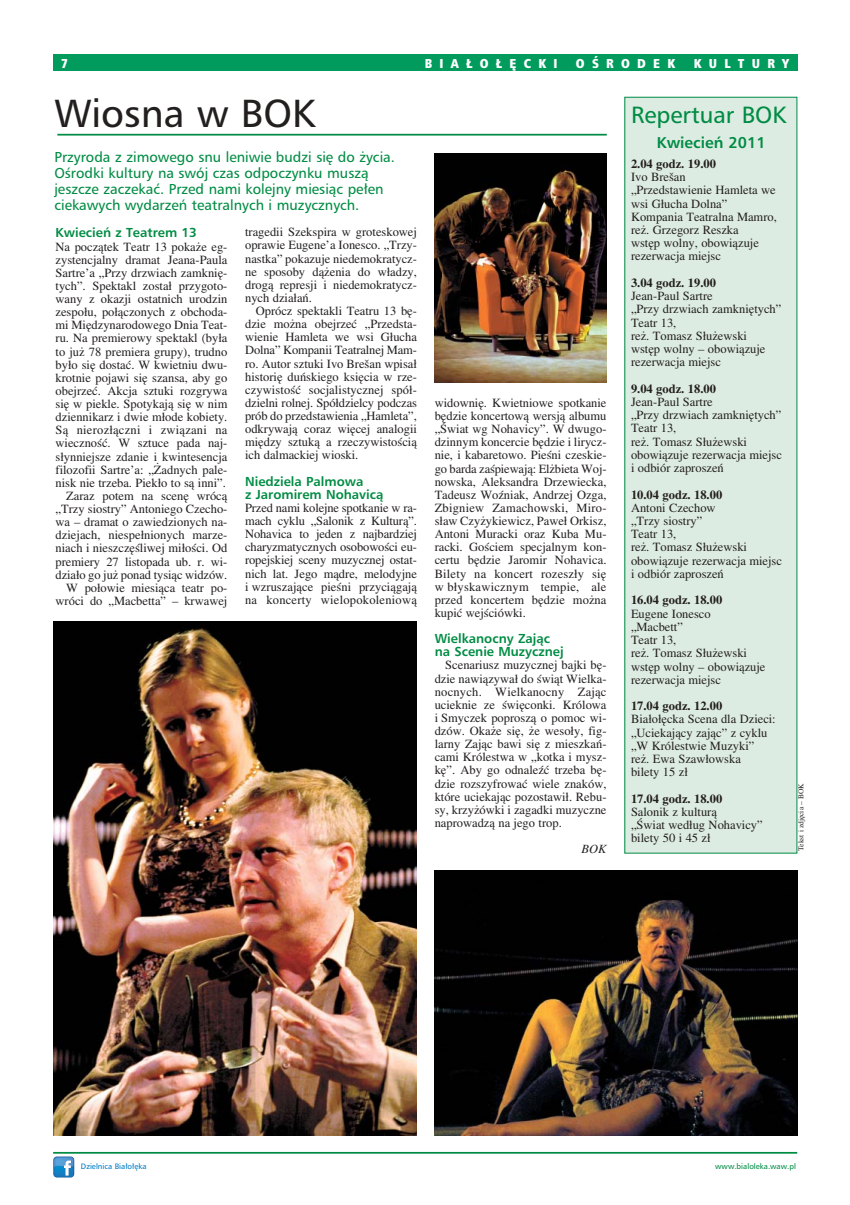
<style>
.page{position:relative;width:850px;height:1205px;background:#fff}
.page>*{position:absolute;margin:0;border:0;box-sizing:border-box;transform-origin:0 0}
.t1{font:37.5px "Humnst 777 PL";color:#231f1f}
.t2{font:22.5px "Humnst 777 PL";color:#008c44}
.t3{font:700 15px "Humnst 777 PL";color:#008c44}
.t4{font:13.75px/16.2px "Humnst 777 PL";color:#008c44}
.t5{font:12.5px/13.1px "Toronto";color:#231f1f}
.t6{font:700 12.5px "Toronto";color:#231f1f}
.t7{font:700 12.5px/13.1px "Humnst 777 PL";color:#008c44}
.t8{font:12.5px "Humnst 777 X Blk Cn PL";letter-spacing:.58em;color:#fff}
.t9{font:italic 12.5px "Toronto";color:#231f1f}
.t10{font:7.5px "Humnst 777 PL";color:#008c44}
.t11{font:7.5px "Humnst 777 PL";color:#007dc6}
.t12{font:7.5px "Toronto";color:#231f1f}
</style>
<div class="page">
<img style="left:53px;top:621px;width:363px;height:514px">
<img style="left:434px;top:153px;width:173px;height:229px">
<img style="left:434px;top:870px;width:363px;height:265px">
<div style="left:53px;top:54px;width:744px;height:17px;background:#009b5d"></div>
<hr style="left:53px;top:1152px;width:744px;height:2px;background:#008c44">
<hr style="left:57px;top:134px;width:550px;height:2px;background:#008c44">
<svg style="left:53px;top:1156px;width:20px;height:22px"></svg>
<svg style="left:53px;top:1157px;width:21px;height:21px"></svg>
<img style="left:54px;top:1167px;width:20px;height:10px">
<img style="left:54px;top:1157px;width:20px;height:10px">
<svg style="left:64px;top:1160px;width:7px;height:16px"></svg>
<div style="left:625px;top:97px;width:172px;height:756px;background:#ddece2"></div>
<p class="t8" style="left:61px;top:58px;width:8px">7</p>
<p class="t8" style="left:425px;top:58px;width:134px">BIAŁOŁĘCKI</p>
<p class="t8" style="left:576px;top:58px;width:101px">OŚRODEK</p>
<p class="t8" style="left:694px;top:58px;width:97px">KULTURY</p>
<h1 class="t1" style="left:54px;top:98px;width:262px">Wiosna w BOK</h1>
<h2 class="t2" style="left:631px;top:106px;width:157px">Repertuar BOK</h2>
<p class="t3" style="left:657px;top:136px;width:111px">Kwiecień 2011</p>
<p class="t6" style="left:631px;top:159px;width:87px">2.04 godz. 19.00</p>
<p class="t5" style="left:631px;top:171px;width:147px">Ivo Brešan<br>„Przedstawienie Hamleta we wsi Głucha Dolna”<br>Kompania Teatralna Mamro, reż. Grzegorz Reszka<br>wstęp wolny, obowiązuje rezerwacja miejsc</p>
<p class="t6" style="left:631px;top:278px;width:87px">3.04 godz. 19.00</p>
<p class="t5" style="left:631px;top:291px;width:152px">Jean−Paul Sartre<br>„Przy drzwiach zamkniętych”<br>Teatr 13,<br>reż. Tomasz Służewski<br>wstęp wolny – obowiązuje rezerwacja miejsc</p>
<p class="t6" style="left:631px;top:384px;width:87px">9.04 godz. 18.00</p>
<p class="t5" style="left:631px;top:396px;width:153px">Jean−Paul Sartre<br>„Przy drzwiach zamkniętych”<br>Teatr 13,<br>reż. Tomasz Służewski obowiązuje rezerwacja miejsc i odbiór zaproszeń</p>
<p class="t6" style="left:631px;top:490px;width:93px">10.04 godz. 18.00</p>
<p class="t5" style="left:631px;top:502px;width:153px">Antoni Czechow<br>„Trzy siostry”<br>Teatr 13,<br>reż. Tomasz Służewski obowiązuje rezerwacja miejsc i odbiór zaproszeń</p>
<p class="t6" style="left:631px;top:596px;width:93px">16.04 godz. 18.00</p>
<p class="t5" style="left:631px;top:608px;width:136px">Eugene Ionesco „Macbett”<br>Teatr 13,<br>reż. Tomasz Służewski wstęp wolny – obowiązuje rezerwacja miejsc</p>
<p class="t6" style="left:631px;top:702px;width:93px">17.04 godz. 12.00</p>
<p class="t5" style="left:631px;top:714px;width:146px">Białołęcka Scena dla Dzieci: „Uciekający zając” z cyklu „W Królestwie Muzyki” reż. Ewa Szawłowska<br>bilety 15 zł</p>
<p class="t6" style="left:631px;top:794px;width:93px">17.04 godz. 18.00</p>
<p class="t5" style="left:631px;top:806px;width:133px">Salonik z kulturą<br>„Świat według Nohavicy” bilety 50 i 45 zł</p>
<p class="t4" style="left:54px;top:150px;width:342px">Przyroda z zimowego snu leniwie budzi się do życia.<br>Ośrodki kultury na swój czas odpoczynku muszą jeszcze zaczekać. Przed nami kolejny miesiąc pełen ciekawych wydarzeń teatralnych i muzycznych.</p>
<p class="t5" style="left:245px;top:227px;width:173px;text-align:justify">tragedii Szekspira w groteskowej oprawie Eugene'a Ionesco. „Trzy− nastka” pokazuje niedemokratycz− ne sposoby dążenia do władzy, drogą represji i niedemokratycz− nych działań.</p>
<p class="t5" style="left:245px;top:305px;width:173px;text-align:justify;text-indent:11px">Oprócz spektakli Teatru 13 bę− dzie można obejrzeć „Przedsta− wienie Hamleta we wsi Głucha Dolna” Kompanii Teatralnej Mam− ro. Autor sztuki Ivo Brešan wpisał historię duńskiego księcia w rze− czywistość socjalistycznej spół− dzielni rolnej. Spółdzielcy podczas prób do przedstawienia „Hamleta”, odkrywają coraz więcej analogii między sztuką a rzeczywistością ich dalmackiej wioski.</p>
<p class="t7" style="left:245px;top:476px;width:140px">Niedziela Palmowa<br>z Jaromirem Nohavicą</p>
<p class="t5" style="left:245px;top:502px;width:173px;text-align:justify">Przed nami kolejne spotkanie w ra− mach cyklu „Salonik z Kulturą”.<br>Nohavica to jeden z najbardziej charyzmatycznych osobowości eu− ropejskiej sceny muzycznej ostat− nich lat. Jego mądre, melodyjne i wzruszające pieśni przyciągają na koncerty wielopokoleniową</p>
<p class="t7" style="left:56px;top:227px;width:143px">Kwiecień z Teatrem 13</p>
<p class="t5" style="left:56px;top:241px;width:173px;text-align:right">Na początek Teatr 13 pokaże eg− zystencjalny dramat Jeana−Paula<br>Sartre'a „Przy drzwiach zamknię− tych”. Spektakl został przygoto− wany z okazji ostatnich urodzin zespołu, połączonych z obchoda− mi Międzynarodowego Dnia Teat− ru. Na premierowy spektakl (była to już 78 premiera grupy), trudno było się dostać. W kwietniu dwu− krotnie pojawi się szansa, aby go obejrzeć. Akcja sztuki rozgrywa się w piekle. Spotykają się w nim dziennikarz i dwie młode kobiety.<br>Są nierozłączni i związani na wieczność. W sztuce pada naj− słynniejsze zdanie i kwintesencja filozofii Sartre'a: „Żadnych pale− nisk nie trzeba. Piekło to są inni”.<br>Zaraz potem na scenę wrócą „Trzy siostry” Antoniego Czecho− wa – dramat o zawiedzionych na− dziejach, niespełnionych marze− niach i nieszczęśliwej miłości. Od premiery 27 listopada ub. r. wi− działo go już ponad tysiąc widzów.<br>W połowie miesiąca teatr po− wróci do „Macbetta” – krwawej</p>
<p class="t5" style="left:435px;top:397px;width:173px;text-align:justify">widownię. Kwietniowe spotkanie będzie koncertową wersją albumu „Świat wg Nohavicy”. W dwugo− dzinnym koncercie będzie i lirycz− nie, i kabaretowo. Pieśni czeskie− go barda zaśpiewają: Elżbieta Woj− nowska, Aleksandra Drzewiecka, Tadeusz Woźniak, Andrzej Ozga, Zbigniew Zamachowski, Miro− sław Czyżykiewicz, Paweł Orkisz, Antoni Muracki oraz Kuba Mu− racki. Gościem specjalnym kon− certu będzie Jaromir Nohavica.<br>Bilety na koncert rozeszły się w błyskawicznym tempie, ale przed koncertem będzie można kupić wejściówki.</p>
<p class="t7" style="left:435px;top:633px;width:131px">Wielkanocny Zając na Scenie Muzycznej</p>
<p class="t5" style="left:435px;top:660px;width:173px;text-align:justify;text-indent:11px">Scenariusz muzycznej bajki bę− dzie nawiązywał do świąt Wielka− nocnych. Wielkanocny Zając ucieknie ze święconki. Królowa i Smyczek poproszą o pomoc wi− dzów. Okaże się, że wesoły, fig− larny Zając bawi się z mieszkań− cami Królestwa w „kotka i mysz− kę”. Aby go odnaleźć trzeba bę− dzie rozszyfrować wiele znaków, które uciekając pozostawił. Rebu− sy, krzyżówki i zagadki muzyczne naprowadzą na jego trop.</p>
<p class="t9" style="left:581px;top:845px;width:27px">BOK</p>
<p class="t12" style="left:798px;top:851px;width:69px;rotate:-90deg">Tekst i zdjęcia – BOK</p>
<p class="t11" style="left:81px;top:1163px;width:67px">Dzielnica Białołęka</p>
<p class="t10" style="left:715px;top:1163px;width:82px">www.bialoleka.waw.pl</p>
</div>
